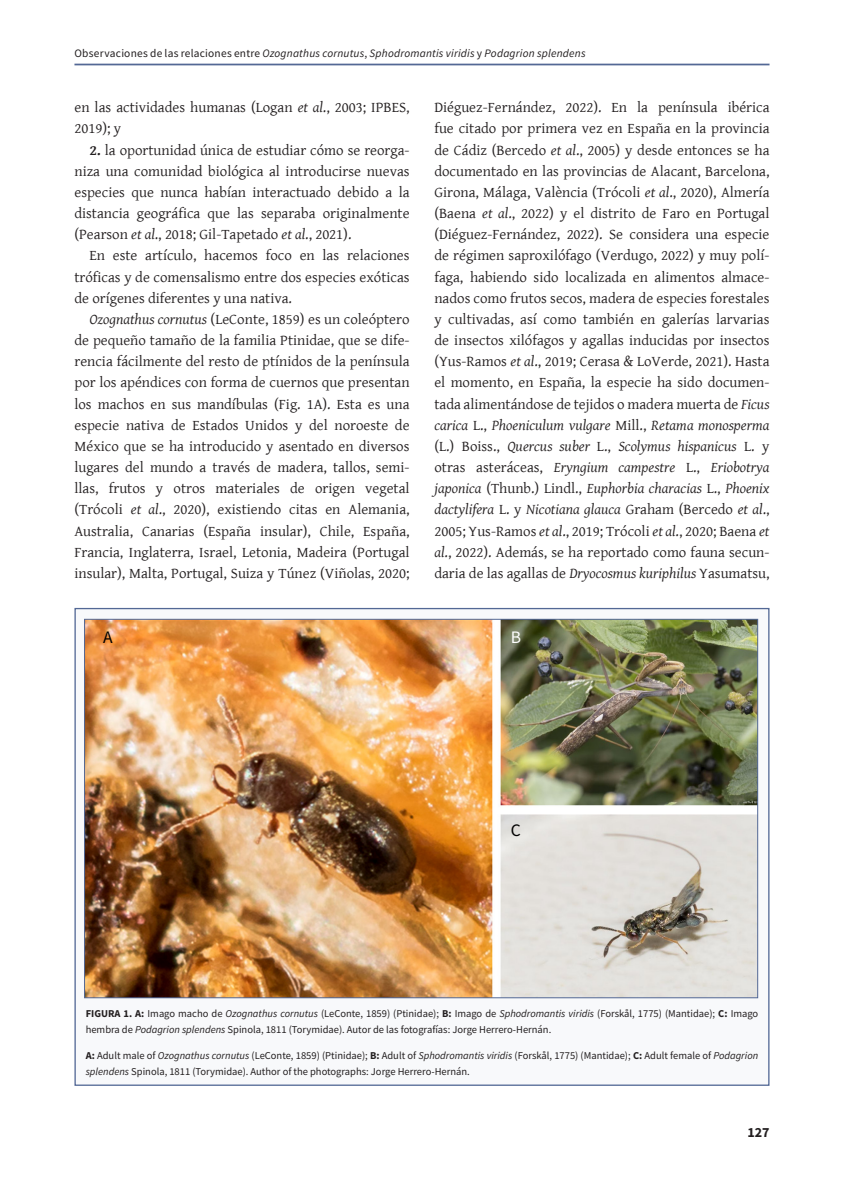
<style>
.page{position:relative;width:844px;height:1191px;background:#fff}
.page>*{position:absolute;margin:0;border:0;box-sizing:border-box;transform-origin:0 0}
.t1{font:17.5px "Source Sans Pro";color:#000}
.t2{font:17.5px "Source Sans Pro";color:#fff}
.Texto_independiente{font:14.88px/21.2px "Gentium Basic";color:#231f20;text-align:justify}
.t3{font:700 14px "Source Sans Pro";color:#231f20}
.t4{font:italic 11.38px "Source Sans Pro";letter-spacing:.015em;color:#231f20}
.Pie_de_foto{font:10.5px/15.8px "Source Sans Pro";color:#231f20}
.s1{font-style:normal}
.s2{font-style:italic}
.s3{font-weight:700}
</style>
<div class="page">
<div style="left:75px;top:608px;width:693px;height:477px;background:#f8f9fb"></div>
<img style="left:86px;top:621px;width:670px;height:375px">
<hr style="left:74px;top:64px;width:695px;height:1px;background:#536895">
<p class="t4" style="left:74px;top:46px;width:512px"><span class="s1">Observaciones de las relaciones entre</span> Ozognathus cornutus<span class="s1">,</span> Sphodromantis viridis <span class="s1">y</span> Podagrion splendens</p>
<p class="Texto_independiente" style="left:74px;top:96px;width:336px">en las actividades humanas (Logan <span class="s2">et al</span>., 2003; IPBES,<br>2019); y</p>
<p class="Texto_independiente" style="left:74px;top:139px;width:336px;text-indent:15px"><span class="s3">2.</span> la oportunidad única de estudiar cómo se reorga&shy;niza una comunidad biológica al introducirse nuevas especies que nunca habían interactuado debido a la distancia geográfica que las separaba originalmente (Pearson <span class="s2">et al</span>., 2018; Gil-Tapetado <span class="s2">et al</span>., 2021).</p>
<p class="Texto_independiente" style="left:74px;top:244px;width:336px;text-indent:15px">En este artículo, hacemos foco en las relaciones tróficas y de comensalismo entre dos especies exóticas de orígenes diferentes y una nativa.</p>
<p class="Texto_independiente" style="left:74px;top:308px;width:336px;text-indent:15px"><span class="s2">Ozognathus cornutus</span> (LeConte, 1859) es un coleóptero de pequeño tamaño de la familia Ptinidae, que se dife&shy;rencia fácilmente del resto de ptínidos de la península por los apéndices con forma de cuernos que presentan los machos en sus mandíbulas (Fig. 1A). Esta es una especie nativa de Estados Unidos y del noroeste de México que se ha introducido y asentado en diversos lugares del mundo a través de madera, tallos, semi&shy;llas, frutos y otros materiales de origen vegetal (Trócoli <span class="s2">et al</span>., 2020), existiendo citas en Alemania, Australia, Canarias (España insular), Chile, España, Francia, Inglaterra, Israel, Letonia, Madeira (Portugal insular), Malta, Portugal, Suiza y Túnez (Viñolas, 2020;</p>
<p class="t1" style="left:103px;top:626px;width:11px">A</p>
<p class="Texto_independiente" style="left:434px;top:96px;width:336px">Diéguez-Fernández, 2022). En la península ibérica fue citado por primera vez en España en la provincia de Cádiz (Bercedo <span class="s2">et al</span>., 2005) y desde entonces se ha documentado en las provincias de Alacant, Barcelona, Girona, Málaga, València (Trócoli <span class="s2">et al</span>., 2020), Almería (Baena <span class="s2">et al</span>., 2022) y el distrito de Faro en Portugal (Diéguez-Fernández, 2022). Se considera una especie de régimen saproxilófago (Verdugo, 2022) y muy polí&shy;faga, habiendo sido localizada en alimentos almace&shy;nados como frutos secos, madera de especies forestales y cultivadas, así como también en galerías larvarias de insectos xilófagos y agallas inducidas por insectos (Yus-Ramos <span class="s2">et al</span>., 2019; Cerasa &amp; LoVerde, 2021). Hasta el momento, en España, la especie ha sido documen&shy;tada alimentándose de tejidos o madera muerta de <span class="s2">Ficus carica</span> L., <span class="s2">Phoeniculum vulgare</span> Mill., <span class="s2">Retama monosperma </span>(L.) Boiss., <span class="s2">Quercus suber</span> L., <span class="s2">Scolymus hispanicus</span> L. y otras asteráceas, <span class="s2">Eryngium campestre</span> L., <span class="s2">Eriobotrya japonica</span> (Thunb.) Lindl., <span class="s2">Euphorbia characias</span> L., <span class="s2">Phoenix dactylifera</span> L. y <span class="s2">Nicotiana glauca</span> Graham (Bercedo <span class="s2">et al</span>., 2005; Yus-Ramos <span class="s2">et al</span>., 2019; Trócoli <span class="s2">et al</span>., 2020; Baena <span class="s2">et al</span>., 2022). Además, se ha reportado como fauna secun&shy;daria de las agallas de <span class="s2">Dryocosmus kuriphilus</span> Yasumatsu,</p>
<p class="t2" style="left:510px;top:626px;width:12px">B</p>
<p class="t1" style="left:510px;top:819px;width:11px">C</p>
<p class="Pie_de_foto" style="left:86px;top:1006px;width:674px"><span class="s3">FIGURA 1. A:</span> Imago macho de <span class="s2">Ozognathus cornutus</span> (LeConte, 1859) (Ptinidae); <span class="s3">B:</span> Imago de <span class="s2">Sphodromantis viridis</span> (Forskål, 1775) (Mantidae); <span class="s3">C:</span> Imago hembra de <span class="s2">Podagrion splendens</span> Spinola, 1811 (Torymidae). Autor de las fotografías: Jorge Herrero-Hernán.</p>
<p class="Pie_de_foto" style="left:86px;top:1047px;width:674px"><span class="s3">A:</span> Adult male of <span class="s2">Ozognathus cornutus</span> (LeConte, 1859) (Ptinidae); <span class="s3">B:</span> Adult of <span class="s2">Sphodromantis viridis</span> (Forskål, 1775) (Mantidae); <span class="s3">C:</span> Adult female of <span class="s2">Podagrion splendens</span> Spinola, 1811 (Torymidae). Author of the photographs: Jorge Herrero-Hernán.</p>
<p class="t3" style="left:747px;top:1122px;width:24px">127</p>
</div>
